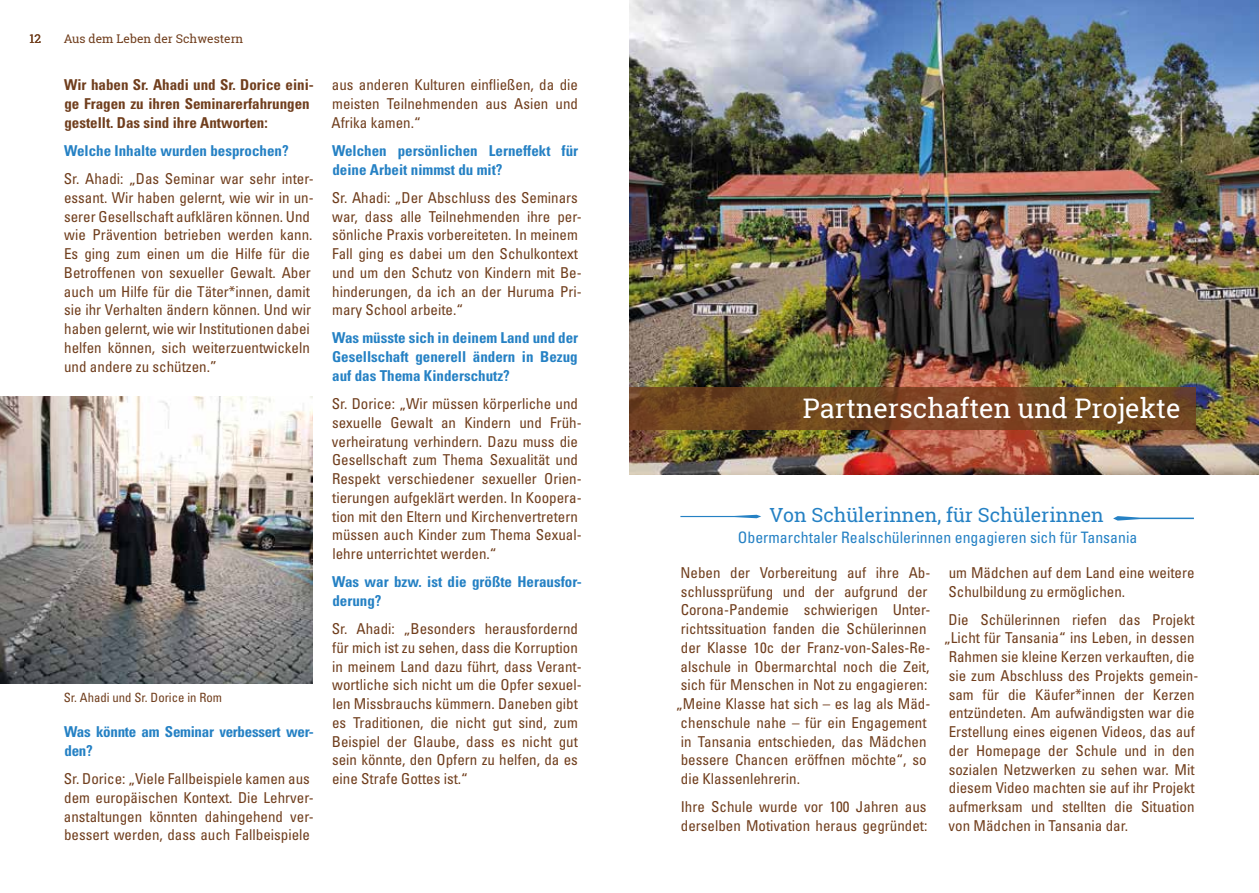
<style>
.page{position:relative;width:1259px;height:893px;background:#fff}
.page>*{position:absolute;margin:0;border:0;box-sizing:border-box;transform-origin:0 0}
.t1{font:27px "Roboto Slab";color:#fff}
.t2{font:19.5px "Roboto Slab";color:#2581c4}
.t3{font:condensed 15.75px "Univers";color:#2581c4}
.t4{font:condensed 15px/18.8px "Univers";color:#703e1d}
.t5{font:700 condensed 15px/18.8px "Univers";color:#2581c4}
.t6{font:700 condensed 15px/18.8px "Univers";color:#703e1d}
.t7{font:700 condensed 15px/18.8px "Univers";letter-spacing:-.02em;color:#2581c4}
.t8{font:condensed 12.75px "Univers";color:#703e1d}
.t9{font:12px "Roboto Slab";color:#703e1d}
</style>
<div class="page">
<img style="left:629px;top:0;width:630px;height:474px">
<svg style="left:629px;top:387px;width:567px;height:42px"></svg>
<img style="left:0;top:396px;width:312px;height:287px">
<svg style="left:680px;top:515px;width:81px;height:3px"></svg>
<svg style="left:1113px;top:516px;width:81px;height:5px"></svg>
<p class="t9" style="left:30px;top:30px;width:13px">12</p>
<p class="t9" style="left:64px;top:30px;width:181px">Aus dem Leben der Schwestern</p>
<p class="t6" style="left:64px;top:75px;width:251px">Wir haben Sr. Ahadi und Sr. Dorice eini&shy;ge Fragen zu ihren Seminarerfahrungen gestellt. Das sind ihre Antworten:</p>
<p class="t5" style="left:64px;top:141px;width:226px">Welche Inhalte wurden besprochen?</p>
<p class="t4" style="left:64px;top:169px;width:251px">Sr. Ahadi: „Das Seminar war sehr inter&shy;essant. Wir haben gelernt, wie wir in un&shy;serer Gesellschaft aufklären können. Und wie Prävention betrieben werden kann.<br>Es ging zum einen um die Hilfe für die Betroffenen von sexueller Gewalt. Aber auch um Hilfe für die Täter*innen, damit sie ihr Verhalten ändern können. Und wir haben gelernt, wie wir Institutionen dabei helfen können, sich weiterzuentwickeln und andere zu schützen.”</p>
<p class="t8" style="left:64px;top:689px;width:160px">Sr. Ahadi und Sr. Dorice in Rom</p>
<p class="t7" style="left:64px;top:722px;width:251px">Was könnte am Seminar verbessert wer&shy;den?</p>
<p class="t4" style="left:64px;top:769px;width:251px">Sr. Dorice: „Viele Fallbeispiele kamen aus dem europäischen Kontext. Die Lehrver&shy;anstaltungen könnten dahingehend ver&shy;bessert werden, dass auch Fallbeispiele</p>
<p class="t4" style="left:331px;top:75px;width:248px;text-align:justify">aus anderen Kulturen einfließen, da die meisten Teilnehmenden aus Asien und Afrika kamen.“</p>
<p class="t5" style="left:332px;top:141px;width:248px">Welchen persönlichen Lerneffekt für deine Arbeit nimmst du mit?</p>
<p class="t4" style="left:332px;top:188px;width:251px">Sr. Ahadi: „Der Abschluss des Seminars war, dass alle Teilnehmenden ihre per&shy;sönliche Praxis vorbereiteten. In meinem Fall ging es dabei um den Schulkontext und um den Schutz von Kindern mit Be&shy;hinderungen, da ich an der Huruma Pri&shy;mary School arbeite.“</p>
<p class="t5" style="left:332px;top:329px;width:248px;text-align:justify">Was müsste sich in deinem Land und der Gesellschaft generell ändern in Bezug auf das Thema Kinderschutz?</p>
<p class="t4" style="left:332px;top:394px;width:251px">Sr. Dorice: „Wir müssen körperliche und sexuelle Gewalt an Kindern und Früh&shy;verheiratung verhindern. Dazu muss die Gesellschaft zum Thema Sexualität und Respekt verschiedener sexueller Orien&shy;tierungen aufgeklärt werden. In Koopera&shy;tion mit den Eltern und Kirchenvertretern müssen auch Kinder zum Thema Sexual&shy;lehre unterrichtet werden.“</p>
<p class="t5" style="left:332px;top:572px;width:251px">Was war bzw. ist die größte Herausfor&shy;derung?</p>
<p class="t4" style="left:332px;top:619px;width:251px">Sr. Ahadi: „Besonders herausfordernd für mich ist zu sehen, dass die Korruption in meinem Land dazu führt, dass Verant&shy;wortliche sich nicht um die Opfer sexuel&shy;len Missbrauchs kümmern. Daneben gibt es Traditionen, die nicht gut sind, zum Beispiel der Glaube, dass es nicht gut sein könnte, den Opfern zu helfen, da es eine Strafe Gottes ist.“</p>
<h1 class="t1" style="left:803px;top:390px;width:379px">Partnerschaften und Projekte</h1>
<h2 class="t2" style="left:769px;top:501px;width:336px">Von Schülerinnen, für Schülerinnen</h2>
<p class="t3" style="left:738px;top:527px;width:401px">Obermarchtaler Realschülerinnen engagieren sich für Tansania</p>
<p class="t4" style="left:680px;top:563px;width:251px">Neben der Vorbereitung auf ihre Ab-</p>
<p class="t4" style="left:681px;top:582px;width:248px">schlussprüfung und der aufgrund der</p>
<p class="t4" style="left:680px;top:600px;width:251px">Corona-Pandemie schwierigen Unter-</p>
<p class="t4" style="left:681px;top:619px;width:247px">richtssituation fanden die Schülerinnen</p>
<p class="t4" style="left:681px;top:638px;width:251px">der Klasse 10c der Franz-von-Sales-Re-</p>
<p class="t4" style="left:680px;top:657px;width:250px">alschule in Obermarchtal noch die Zeit,</p>
<p class="t4" style="left:681px;top:675px;width:248px">sich für Menschen in Not zu engagieren:</p>
<p class="t4" style="left:676px;top:694px;width:256px">„Meine Klasse hat sich – es lag als Mäd-</p>
<p class="t4" style="left:680px;top:713px;width:247px">chenschule nahe – für ein Engagement</p>
<p class="t4" style="left:681px;top:732px;width:247px">in Tansania entschieden, das Mädchen</p>
<p class="t4" style="left:681px;top:750px;width:247px">bessere Chancen eröffnen möchte“, so</p>
<p class="t4" style="left:681px;top:769px;width:121px">die Klassenlehrerin.</p>
<p class="t4" style="left:680px;top:797px;width:248px">Ihre Schule wurde vor 100 Jahren aus derselben Motivation heraus gegründet:</p>
<p class="t4" style="left:948px;top:563px;width:248px">um Mädchen auf dem Land eine weitere<br>Schulbildung zu ermöglichen.</p>
<p class="t4" style="left:948px;top:610px;width:247px">Die Schülerinnen riefen das Projekt</p>
<p class="t4" style="left:944px;top:628px;width:252px">„Licht für Tansania“ ins Leben, in dessen</p>
<p class="t4" style="left:948px;top:647px;width:247px">Rahmen sie kleine Kerzen verkauften, die</p>
<p class="t4" style="left:948px;top:666px;width:251px">sie zum Abschluss des Projekts gemein-</p>
<p class="t4" style="left:948px;top:685px;width:247px">sam für die Käufer*innen der Kerzen</p>
<p class="t4" style="left:948px;top:703px;width:247px">entzündeten. Am aufwändigsten war die</p>
<p class="t4" style="left:948px;top:722px;width:248px">Erstellung eines eigenen Videos, das auf</p>
<p class="t4" style="left:949px;top:741px;width:247px">der Homepage der Schule und in den</p>
<p class="t4" style="left:948px;top:760px;width:247px">sozialen Netzwerken zu sehen war. Mit</p>
<p class="t4" style="left:949px;top:778px;width:247px">diesem Video machten sie auf ihr Projekt</p>
<p class="t4" style="left:948px;top:797px;width:247px">aufmerksam und stellten die Situation</p>
<p class="t4" style="left:948px;top:816px;width:181px">von Mädchen in Tansania dar.</p>
</div>
